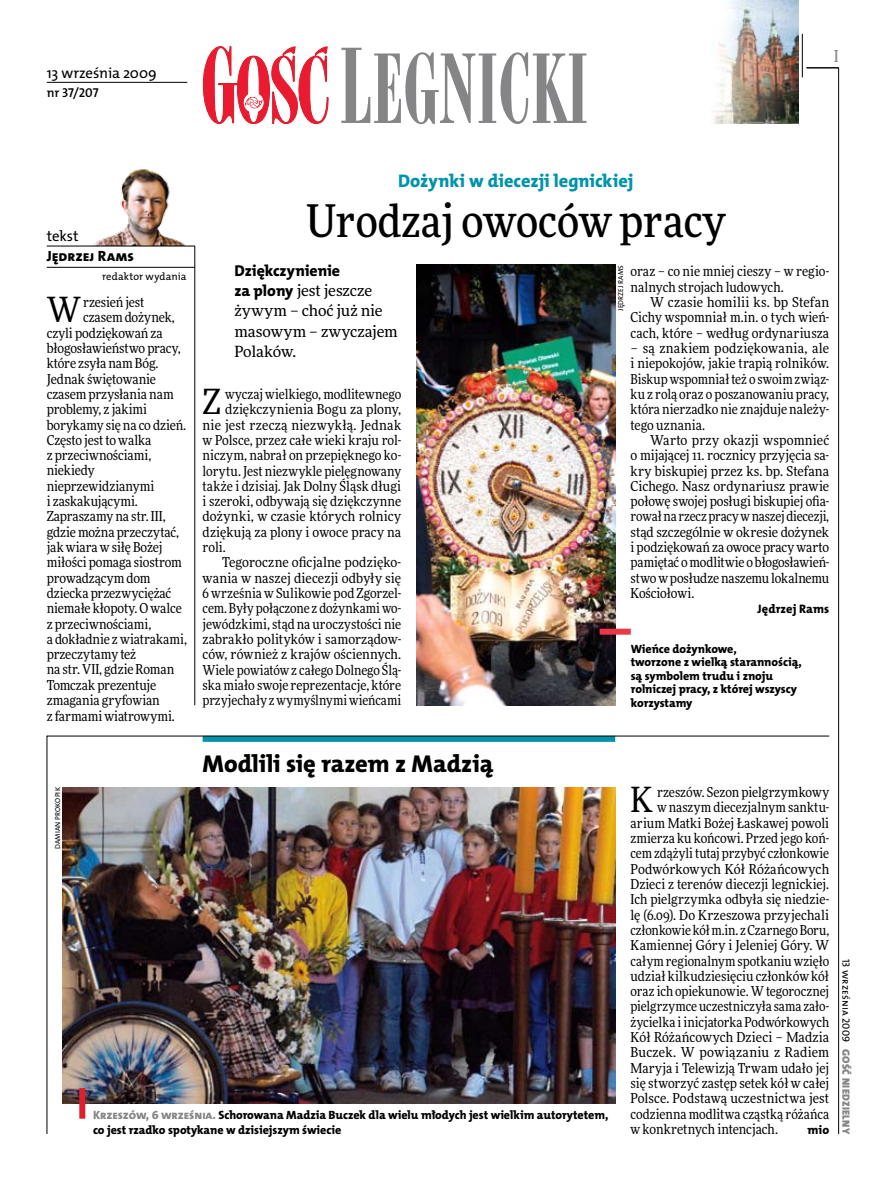
<style>
.page{position:relative;width:893px;height:1191px;background:#fff}
.page>*{position:absolute;margin:0;border:0;box-sizing:border-box;transform-origin:0 0}
.t1{font:500 45px "Freeday Narrow";color:#000}
.t2{font:34.8px "Freeday Narrow News";color:#000}
.t3{font:24.45px "The Mix HP8 Ex Bld";letter-spacing:.005em;color:#000}
.t4{font:18.3px "The Mix HP8 Ex Bld";color:#0093aa}
.t5{font:500 16.5px "Freeday Narrow";color:#858486;scale:.9 1}
.t6{font:15.75px "The Mix HP8 Ex Bld";letter-spacing:.02em;color:#000}
.t7{font:15.45px/20.4px "Freeday News";letter-spacing:-.005em;color:#000}
.t8{font:14.85px "The Mix HP5 Plain";color:#000}
.t9{font:14.85px "The Mix HP8 Ex Bld";color:#000}
.t10{font:13.65px/15.3px "Freeday Narrow News";color:#000;text-align:justify}
.t11{font:13.65px "Freeday Narrow News";letter-spacing:.02em;color:#000}
.t12{font:12.9px "The Mix HP6 Se Bld";letter-spacing:-.005em;color:#000}
.t13{font:12.3px "The Mix HP8 Ex Bld";letter-spacing:.01em;color:#000}
.t14{font:12px/13.5px "The Mix HP8 Ex Bld";letter-spacing:-.005em;color:#000}
.t15{font:10.5px "The Mix HP5 Plain";letter-spacing:.015em;color:#000}
.t16{font:10.5px "The Mix HP9 Blk";letter-spacing:.025em;color:#858486}
.t17{font:7.2px "The Mix HP5 Plain";letter-spacing:.015em;color:#000}
.s1{font-family:"The Mix HP8 Ex Bld";font-size:15.75px}
.s2{color:#858486}
</style>
<div class="page">
<hr style="left:838px;top:68px;width:1px;height:1066px;background:#000">
<hr style="left:802px;top:34px;width:1px;height:43px;background:#000">
<svg style="left:203px;top:46px;width:126px;height:78px"></svg>
<svg style="left:341px;top:48px;width:245px;height:76px"></svg>
<img style="left:712px;top:0;width:86px;height:123px">
<svg style="left:47px;top:735px;width:783px;height:399px"></svg>
<hr style="left:195px;top:246px;width:1px;height:459px;background:#000">
<hr style="left:806px;top:68px;width:33px;height:1px;background:#000">
<img style="left:88px;top:169px;width:107px;height:77px">
<hr style="left:47px;top:246px;width:148px;height:1px;background:#000">
<hr style="left:47px;top:267px;width:148px;height:1px;background:#000">
<hr style="left:47px;top:82px;width:140px;height:1px;background:#000">
<img style="left:62px;top:787px;width:553px;height:316px">
<div style="left:79px;top:1088px;width:6px;height:30px;background:#df1f2a"></div>
<img style="left:416px;top:265px;width:199px;height:440px">
<div style="left:600px;top:628px;width:31px;height:6px;background:#eb3848"></div>
<p class="t8" style="left:47px;top:63px;width:111px">13 września 2009</p>
<p class="t12" style="left:47px;top:85px;width:53px">nr 37/207</p>
<p class="t5" style="left:834px;top:46px;width:6px">I</p>
<p class="t8" style="left:47px;top:227px;width:33px">tekst</p>
<p class="t9" style="left:47px;top:247px;width:89px">Jędrzej Rams</p>
<p class="t15" style="left:102px;top:270px;width:86px">redaktor wydania</p>
<h2 class="t2" style="left:47px;top:289px;width:36px">W</h2>
<p class="t10" style="left:83px;top:294px;width:63px">rzesień jest</p>
<p class="t10" style="left:83px;top:310px;width:93px">czasem dożynek,</p>
<p class="t10" style="left:47px;top:325px;width:117px">czyli podziękowań za</p>
<p class="t10" style="left:47px;top:340px;width:135px">błogosławieństwo pracy,</p>
<p class="t10" style="left:47px;top:356px;width:113px">które zsyła nam Bóg.</p>
<p class="t10" style="left:47px;top:371px;width:111px">Jednak świętowanie</p>
<p class="t10" style="left:47px;top:386px;width:128px">czasem przysłania nam</p>
<p class="t10" style="left:47px;top:401px;width:102px">problemy, z jakimi</p>
<p class="t10" style="left:47px;top:417px;width:141px">borykamy się na co dzień.</p>
<p class="t10" style="left:47px;top:432px;width:106px">Często jest to walka</p>
<p class="t10" style="left:47px;top:447px;width:106px">z przeciwnościami,</p>
<p class="t10" style="left:47px;top:463px;width:49px">niekiedy</p>
<p class="t10" style="left:47px;top:478px;width:109px">nieprzewidzianymi</p>
<p class="t10" style="left:47px;top:493px;width:93px">i zaskakującymi.</p>
<p class="t10" style="left:47px;top:509px;width:120px">Zapraszamy na str. III,</p>
<p class="t10" style="left:47px;top:524px;width:134px">gdzie można przeczytać,</p>
<p class="t10" style="left:47px;top:539px;width:117px">jak wiara w siłę Bożej</p>
<p class="t10" style="left:47px;top:554px;width:137px">miłości pomaga siostrom</p>
<p class="t10" style="left:47px;top:570px;width:105px">prowadzącym dom</p>
<p class="t10" style="left:47px;top:585px;width:126px">dziecka przezwyciężać</p>
<p class="t10" style="left:47px;top:600px;width:137px">niemałe kłopoty. O walce</p>
<p class="t10" style="left:47px;top:616px;width:106px">z przeciwnościami,</p>
<p class="t10" style="left:47px;top:631px;width:142px">a dokładnie z wiatrakami,</p>
<p class="t10" style="left:47px;top:646px;width:91px">przeczytamy też</p>
<p class="t10" style="left:47px;top:662px;width:129px">na str. VII, gdzie Roman</p>
<p class="t10" style="left:47px;top:677px;width:111px">Tomczak prezentuje</p>
<p class="t10" style="left:47px;top:692px;width:130px">zmagania gryfowian<br>z farmami wiatrowymi.</p>
<h3 class="t4" style="left:398px;top:169px;width:237px">Dożynki w diecezji legnickiej</h3>
<h1 class="t1" style="left:306px;top:193px;width:421px">Urodzaj owoców pracy</h1>
<p class="t6" style="left:234px;top:260px;width:107px">Dziękczynienie</p>
<p class="t7" style="left:234px;top:280px;width:165px"><span class="s1">za plony</span> jest jeszcze żywym – choć już nie masowym – zwyczajem<br>Polaków.</p>
<h2 class="t2" style="left:203px;top:380px;width:20px">Z</h2>
<p class="t10" style="left:225px;top:386px;width:178px">wyczaj wielkiego, modlitewnego</p>
<p class="t10" style="left:225px;top:401px;width:178px">dziękczynienia Bogu za plony,</p>
<p class="t10" style="left:203px;top:417px;width:200px">nie jest rzeczą niezwykłą. Jednak</p>
<p class="t10" style="left:203px;top:432px;width:200px">w Polsce, przez całe wieki kraju rol-</p>
<p class="t10" style="left:203px;top:447px;width:200px">niczym, nabrał on przepięknego ko-</p>
<p class="t10" style="left:203px;top:463px;width:200px">lorytu. Jest niezwykle pielęgnowany</p>
<p class="t10" style="left:203px;top:478px;width:200px">także i dzisiaj. Jak Dolny Śląsk długi</p>
<p class="t10" style="left:203px;top:493px;width:200px">i szeroki, odbywają się dziękczynne</p>
<p class="t10" style="left:203px;top:509px;width:200px">dożynki, w czasie których rolnicy</p>
<p class="t10" style="left:203px;top:524px;width:200px">dziękują za plony i owoce pracy na</p>
<p class="t10" style="left:203px;top:539px;width:25px">roli.</p>
<p class="t10" style="left:222px;top:555px;width:181px">Tegoroczne oficjalne podzięko-</p>
<p class="t10" style="left:203px;top:570px;width:200px">wania w naszej diecezji odbyły się</p>
<p class="t10" style="left:203px;top:585px;width:200px">6 września w Sulikowie pod Zgorzel-</p>
<p class="t10" style="left:203px;top:600px;width:200px">cem. Były połączone z dożynkami wo-</p>
<p class="t10" style="left:203px;top:616px;width:200px">jewódzkimi, stąd na uroczystości nie</p>
<p class="t10" style="left:203px;top:631px;width:200px">zabrakło polityków i samorządow-</p>
<p class="t10" style="left:203px;top:646px;width:200px">ców, również z krajów ościennych.</p>
<p class="t10" style="left:203px;top:662px;width:200px">Wiele powiatów z całego Dolnego Ślą-</p>
<p class="t10" style="left:203px;top:677px;width:200px">ska miało swoje reprezentacje, które</p>
<p class="t10" style="left:203px;top:692px;width:200px">przyjechały z wymyślnymi wieńcami</p>
<h3 class="t3" style="left:203px;top:747px;width:292px">Modlili się razem z Madzią</h3>
<p class="t17" style="left:616px;top:311px;width:47px;rotate:-90deg">Jędrzej Rams</p>
<p class="t10" style="left:630px;top:264px;width:200px">oraz – co nie mniej cieszy – w regio&shy;nalnych strojach ludowych.</p>
<p class="t10" style="left:630px;top:294px;width:200px;text-indent:20px">W czasie homilii ks. bp Stefan Cichy wspomniał m.in. o tych wień&shy;cach, które – według ordynariusza</p>
<p class="t10" style="left:630px;top:340px;width:200px">– są znakiem podziękowania, ale i niepokojów, jakie trapią rolników.<br>Biskup wspomniał też o swoim związ&shy;ku z rolą oraz o poszanowaniu pracy, która nierzadko nie znajduje należy&shy;tego uznania.</p>
<p class="t10" style="left:630px;top:432px;width:200px;text-indent:20px">Warto przy okazji wspomnieć o mijającej 11. rocznicy przyjęcia sa&shy;kry biskupiej przez ks. bp. Stefana Cichego. Nasz ordynariusz prawie połowę swojej posługi biskupiej ofia&shy;rował na rzecz pracy wnaszej diecezji, stąd szczególnie w okresie dożynek i podziękowań za owoce pracy warto pamiętać omodlitwie o błogosławień&shy;stwo w posłudze naszemu lokalnemu Kościołowi.</p>
<p class="t13" style="left:758px;top:601px;width:73px">Jędrzej Rams</p>
<p class="t14" style="left:631px;top:642px;width:173px">Wieńce dożynkowe,<br>tworzone z wielką starannością, są symbolem trudu i znoju rolniczej pracy, z której wszyscy korzystamy</p>
<p class="t17" style="left:53px;top:849px;width:63px;rotate:-90deg">Damian Prokopik</p>
<p class="t14" style="left:93px;top:1107px;width:517px;line-height:15.3px"><span class="s2">Krzeszów, 6 września.</span> Schorowana Madzia Buczek dla wielu młodych jest wielkim autorytetem, co jest rzadko spotykane w dzisiejszym świecie</p>
<h2 class="t2" style="left:630px;top:778px;width:24px">K</h2>
<p class="t10" style="left:657px;top:784px;width:173px">rzeszów. Sezon pielgrzymkowy</p>
<p class="t10" style="left:657px;top:799px;width:173px">w naszym diecezjalnym sanktu-</p>
<p class="t10" style="left:630px;top:815px;width:200px">arium Matki Bożej Łaskawej powoli</p>
<p class="t10" style="left:630px;top:830px;width:200px">zmierza ku końcowi. Przed jego koń-</p>
<p class="t10" style="left:630px;top:845px;width:200px">cem zdążyli tutaj przybyć członkowie</p>
<p class="t10" style="left:630px;top:861px;width:200px">Podwórkowych Kół Różańcowych</p>
<p class="t10" style="left:630px;top:876px;width:200px">Dzieci z terenów diecezji legnickiej.</p>
<p class="t10" style="left:630px;top:891px;width:200px">Ich pielgrzymka odbyła się niedzie-</p>
<p class="t10" style="left:630px;top:907px;width:200px">lę (6.09). Do Krzeszowa przyjechali</p>
<p class="t10" style="left:630px;top:922px;width:200px">członkowie kół m.in. z Czarnego Boru,</p>
<p class="t10" style="left:630px;top:937px;width:200px">Kamiennej Góry i Jeleniej Góry. W</p>
<p class="t10" style="left:630px;top:953px;width:200px">całym regionalnym spotkaniu wzięło</p>
<p class="t10" style="left:630px;top:968px;width:200px">udział kilkudziesięciu członków kół</p>
<p class="t10" style="left:630px;top:983px;width:200px">oraz ich opiekunowie. W tegorocznej</p>
<p class="t10" style="left:630px;top:998px;width:200px">pielgrzymce uczestniczyła sama zało-</p>
<p class="t10" style="left:630px;top:1014px;width:200px">życielka i inicjatorka Podwórkowych</p>
<p class="t10" style="left:630px;top:1029px;width:200px">Kół Różańcowych Dzieci – Madzia</p>
<p class="t11" style="left:630px;top:1044px;width:200px">Buczek. W powiązaniu z Radiem</p>
<p class="t10" style="left:630px;top:1060px;width:200px">Maryja i Telewizją Trwam udało jej</p>
<p class="t10" style="left:630px;top:1075px;width:200px">się stworzyć zastęp setek kół w całej</p>
<p class="t10" style="left:630px;top:1090px;width:200px">Polsce. Podstawą uczestnictwa jest</p>
<p class="t10" style="left:630px;top:1106px;width:200px">codzienna modlitwa cząstką różańca</p>
<p class="t10" style="left:630px;top:1121px;width:149px">w konkretnych intencjach.</p>
<p class="t13" style="left:807px;top:1122px;width:23px">mio</p>
<p class="t15" style="left:853px;top:958px;width:85px;rotate:90deg">13 września 2009</p>
<p class="t16" style="left:853px;top:1049px;width:86px;rotate:90deg">Gość Niedzielny</p>
</div>
